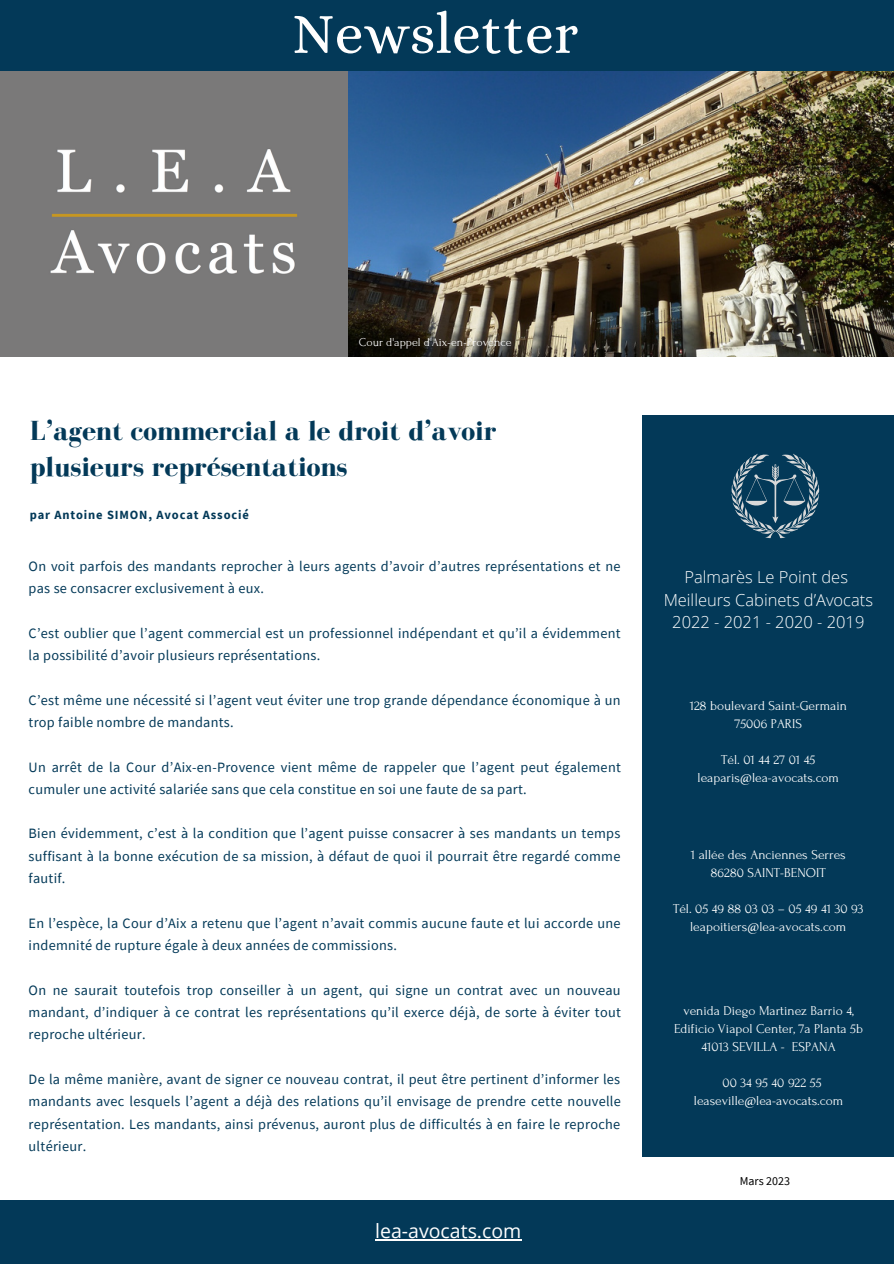
<style>
.page{position:relative;width:894px;height:1264px;background:#fff}
.page>*{position:absolute;margin:0;border:0;box-sizing:border-box;transform-origin:0 0}
.t1{font:57.75px "Alice";color:#fefefe}
.t2{font:700 28.35px/36px "Bodoni FLF";color:#033958}
.t3{font:19.5px "Open Sans";color:#fefefe}
.t4{font:300 16.5px/22.5px "Open Sans";color:#fff;text-align:center}
.t5{font:14.25px/22.4px "Source Sans Pro";letter-spacing:.02em;color:#033958}
.t6{font:13.5px/18px "Forum";color:#fff;text-align:center}
.t7{font:700 12.45px "Source Sans Pro";letter-spacing:.07em;color:#033958}
.t8{font:12px "Forum";color:#fefefe}
.t9{font:12px "Source Sans Pro";color:#000}
</style>
<div class="page">
<div style="left:0;top:0;width:893px;height:71px;background:#033958"></div>
<div style="left:0;top:1200px;width:893px;height:63px;background:#033958"></div>
<div style="left:642px;top:415px;width:251px;height:742px;background:#033958"></div>
<svg style="left:731px;top:453px;width:88px;height:85px"></svg>
<img style="left:0;top:71px;width:893px;height:285px">
<hr style="left:375px;top:1238px;width:146px;height:1px;background:#fefefe">
<h1 class="t1" style="left:292px;top:0;width:288px">Newsletter</h1>
<p class="t8" style="left:359px;top:336px;width:154px">Cour d'appel d'Aix-en-Provence</p>
<h2 class="t2" style="left:30px;top:412px;width:468px">L’agent commercial a le droit d’avoir plusieurs représentations</h2>
<p class="t7" style="left:30px;top:507px;width:221px">par Antoine SIMON, Avocat Associé</p>
<p class="t5" style="left:29px;top:554px;width:593px">On voit parfois des mandants reprocher à leurs agents d’avoir d’autres représentations et ne pas se consacrer exclusivement à eux.</p>
<p class="t5" style="left:29px;top:621px;width:593px">C’est oublier que l’agent commercial est un professionnel indépendant et qu’il a évidemment la possibilité d’avoir plusieurs représentations.</p>
<p class="t5" style="left:29px;top:688px;width:593px">C’est même une nécessité si l’agent veut éviter une trop grande dépendance économique à un trop faible nombre de mandants.</p>
<p class="t5" style="left:29px;top:755px;width:593px">Un arrêt de la Cour d’Aix-en-Provence vient même de rappeler que l’agent peut également cumuler une activité salariée sans que cela constitue en soi une faute de sa part.</p>
<p class="t5" style="left:29px;top:822px;width:593px;text-align:justify">Bien évidemment, c’est à la condition que l’agent puisse consacrer à ses mandants un temps suffisant à la bonne exécution de sa mission, à défaut de quoi il pourrait être regardé comme fautif.</p>
<p class="t5" style="left:29px;top:911px;width:593px">En l’espèce, la Cour d’Aix a retenu que l’agent n’avait commis aucune faute et lui accorde une indemnité de rupture égale à deux années de commissions.</p>
<p class="t5" style="left:29px;top:978px;width:593px;text-align:justify">On ne saurait toutefois trop conseiller à un agent, qui signe un contrat avec un nouveau mandant, d’indiquer à ce contrat les représentations qu’il exerce déjà, de sorte à éviter tout reproche ultérieur.</p>
<p class="t5" style="left:29px;top:1067px;width:593px;text-align:justify">De la même manière, avant de signer ce nouveau contrat, il peut être pertinent d’informer les mandants avec lesquels l’agent a déjà des relations qu’il envisage de prendre cette nouvelle représentation. Les mandants, ainsi prévenus, auront plus de difficultés à en faire le reproche ultérieur.</p>
<h3 class="t3" style="left:375px;top:1216px;width:148px">lea-avocats.com</h3>
<p class="t4" style="left:663px;top:565px;width:211px">Palmarès Le Point des<br>Meilleurs Cabinets d’Avocats<br>2022 - 2021 - 2020 - 2019</p>
<p class="t6" style="left:689px;top:697px;width:159px">128 boulevard Saint-Germain<br>75006 PARIS</p>
<p class="t6" style="left:697px;top:751px;width:143px">Tél. 01 44 27 01 45 leaparis@lea-avocats.com</p>
<p class="t6" style="left:690px;top:846px;width:156px">1 allée des Anciennes Serres<br>86280 SAINT-BENOIT</p>
<p class="t6" style="left:673px;top:900px;width:192px">Tél. 05 49 88 03 03 – 05 49 41 30 93 leapoitiers@lea-avocats.com</p>
<p class="t6" style="left:673px;top:1002px;width:191px">venida Diego Martinez Barrio 4,<br>Edificio Viapol Center, 7a Planta 5b<br>41013 SEVILLA - ESPANA</p>
<p class="t6" style="left:693px;top:1074px;width:151px">00 34 95 40 922 55 leaseville@lea-avocats.com</p>
<p class="t9" style="left:739px;top:1173px;width:52px">Mars 2023</p>
</div>
